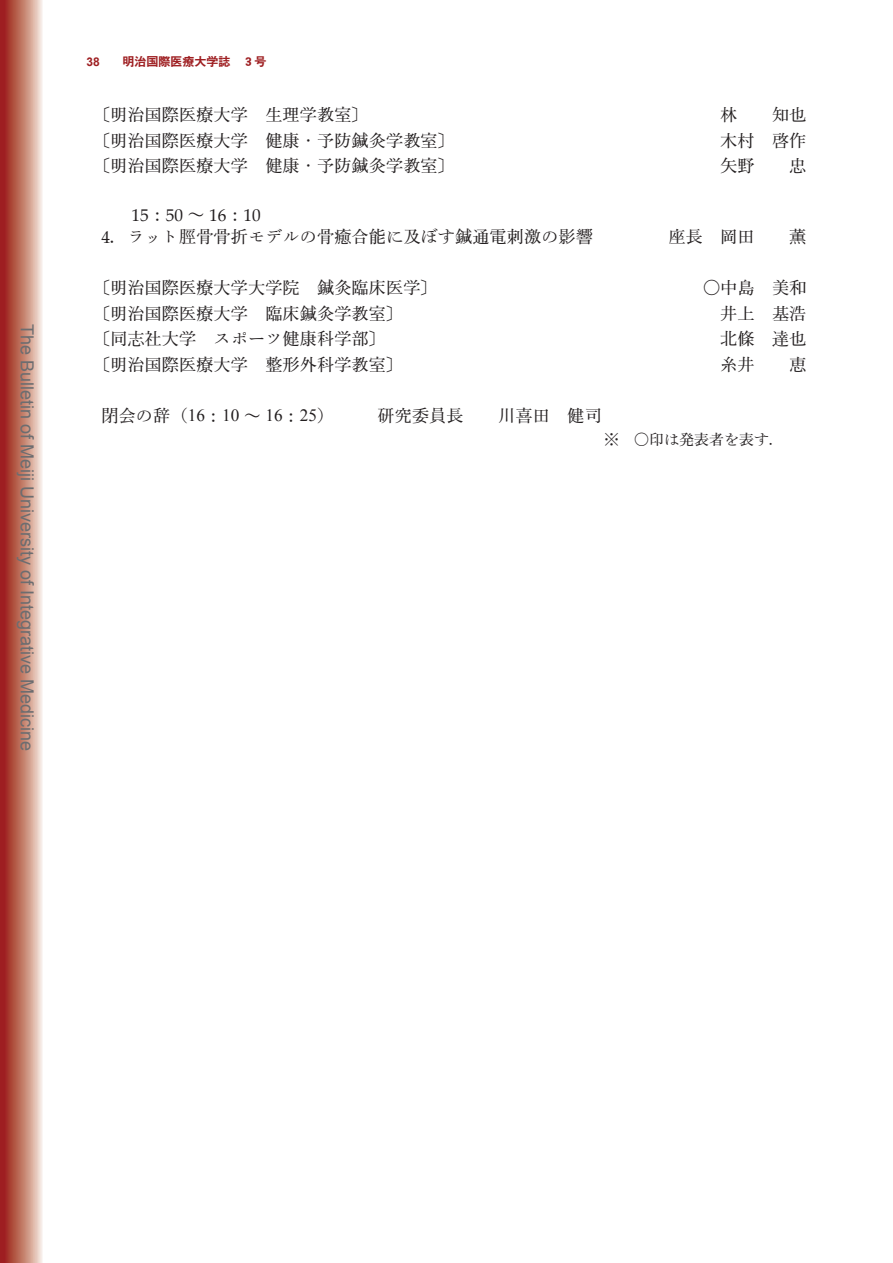
<style>
.page{position:relative;width:893px;height:1263px;background:#fff}
.page>*{position:absolute;margin:0;border:0;box-sizing:border-box;transform-origin:0 0}
.t1{font:18px "Arial";color:#6c6d70}
.t2{font:500 17.25px "Iwa O Min Pro";color:#231f20}
.t3{font:17.25px "Palatino Linotype";color:#231f20}
.t4{font:500 15px "Iwa O Min Pro";color:#231f20}
.t5{font:12px "Iwa O Go Pro Eb";color:#9e1e21}
.t6{font:700 12px "Arial";color:#9e1e21}
.s1{font-family:"Ryumin Pro";font-weight:300}
.s2{font-family:"Iwa O Min Pro";font-weight:500}
.s3{font-family:"Palatino Linotype";font-weight:400}
.s4{font-family:"Times New Roman";font-weight:400}
</style>
<div class="page">
<svg style="left:0;top:0;width:43px;height:1263px;background:#c37a6e"></svg>
<p class="t1" style="left:39px;top:324px;width:429px;rotate:90deg">The Bulletin of Meiji University of Integrative Medicine</p>
<p class="t6" style="left:86px;top:54px;width:15px">38</p>
<p class="t5" style="left:122px;top:53px;width:145px">明治国際医療大学誌 ３号</p>
<p class="t2" style="left:93px;top:103px;width:278px">〔明治国際医療大学 生理学教室〕</p>
<p class="t2" style="left:720px;top:103px;width:19px">林</p>
<p class="t2" style="left:772px;top:103px;width:36px">知也</p>
<p class="t2" style="left:93px;top:129px;width:364px">〔明治国際医療大学 健康<span class="s1">・</span>予防鍼灸学教室〕</p>
<p class="t2" style="left:720px;top:129px;width:88px">木村 啓作</p>
<p class="t2" style="left:93px;top:154px;width:364px">〔明治国際医療大学 健康<span class="s1">・</span>予防鍼灸学教室〕</p>
<p class="t2" style="left:720px;top:154px;width:36px">矢野</p>
<p class="t2" style="left:789px;top:154px;width:19px">忠</p>
<p class="t3" style="left:131px;top:202px;width:131px">15<span class="s2">：</span>50 <span class="s2">～</span> 16<span class="s2">：</span>10</p>
<p class="t2" style="left:101px;top:225px;width:493px"><span class="s3">4</span>．ラット脛骨骨折モデルの骨癒合能に及ぼす鍼通電刺激の影響</p>
<p class="t2" style="left:668px;top:225px;width:88px">座長 岡田</p>
<p class="t2" style="left:789px;top:225px;width:19px">薫</p>
<p class="t2" style="left:93px;top:276px;width:346px">〔明治国際医療大学大学院 鍼灸臨床医学〕</p>
<p class="t2" style="left:703px;top:276px;width:105px">○中島 美和</p>
<p class="t2" style="left:93px;top:301px;width:312px">〔明治国際医療大学 臨床鍼灸学教室〕</p>
<p class="t2" style="left:720px;top:301px;width:88px">井上 基浩</p>
<p class="t2" style="left:93px;top:327px;width:295px">〔同志社大学 スポーツ健康科学部〕</p>
<p class="t2" style="left:720px;top:327px;width:88px">北條 達也</p>
<p class="t2" style="left:93px;top:352px;width:312px">〔明治国際医療大学 整形外科学教室〕</p>
<p class="t2" style="left:720px;top:352px;width:36px">糸井</p>
<p class="t2" style="left:789px;top:352px;width:19px">恵</p>
<p class="t2" style="left:101px;top:403px;width:234px">閉会の辞（<span class="s4">16</span>：<span class="s4">10</span> ～ <span class="s4">16</span>：<span class="s4">25</span>）</p>
<p class="t2" style="left:377px;top:403px;width:88px">研究委員長</p>
<p class="t2" style="left:498px;top:403px;width:105px">川喜田 健司</p>
<p class="t4" style="left:604px;top:429px;width:182px">※ ○印は発表者を表す．</p>
</div>
